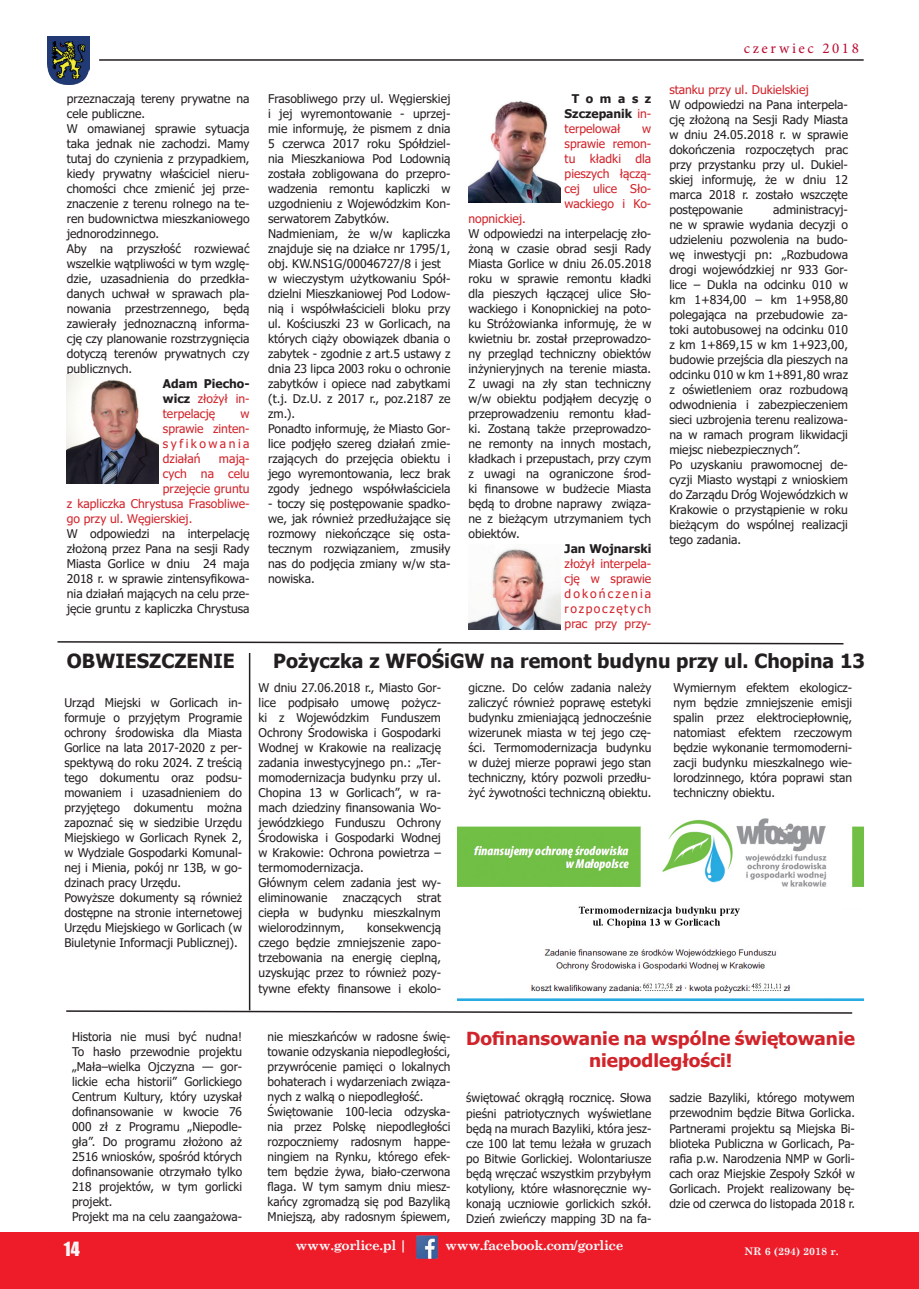
<style>
.page{position:relative;width:919px;height:1289px;background:#fff}
.page>*{position:absolute;margin:0;border:0;box-sizing:border-box;transform-origin:0 0}
.t1{font:700 19.5px "Tahoma";color:#231f20}
.t2{font:700 18px/21.6px "Tahoma";color:#d1232a;text-align:center;scale:1.05 1}
.t3{font:18px "Impact";color:#f5f5f6}
.t4{font:15px "Minion Pro";letter-spacing:.17em;color:#ba0b32}
.t5{font:700 13.5px "Century Schoolbook";letter-spacing:-.03em;color:#fafafa}
.t6{font:12px/15px "Tahoma";color:#231f20;text-align:justify}
.t7{font:12px/15px "Tahoma";color:#d1232a;text-align:justify}
.t8{font:700 12px/15px "Tahoma";color:#231f20;text-align:justify}
.t9{font:700 10.5px "Century Schoolbook";color:#f7f7f8}
.s1{font-weight:700;color:#231f20}
.s2{font-weight:400;color:#d1232a}
</style>
<div class="page">
<hr style="left:99px;top:59px;width:764px;height:2px;background:#231f20">
<div style="left:0;top:1232px;width:918px;height:56px;background:#ee1b29"></div>
<img style="left:416px;top:1235px;width:22px;height:24px">
<img style="left:47px;top:37px;width:42px;height:48px">
<img style="left:67px;top:375px;width:92px;height:108px">
<img style="left:468px;top:101px;width:92px;height:102px">
<img style="left:468px;top:548px;width:92px;height:81px">
<svg style="left:57px;top:641px;width:787px;height:4px"></svg>
<img style="left:457px;top:818px;width:406px;height:182px">
<svg style="left:66px;top:1009px;width:787px;height:5px"></svg>
<hr style="left:249px;top:653px;width:1px;height:357px;background:#231f20">
<p class="t4" style="left:743px;top:39px;width:116px">czerwiec 2018</p>
<p class="t6" style="left:67px;top:92px;width:184px;text-align:left">przeznaczają tereny prywatne na cele publiczne.<br>W omawianej sprawie sytuacja taka jednak nie zachodzi. Mamy tutaj do czynienia z przypadkiem, kiedy prywatny właściciel nieru&shy;chomości chce zmienić jej prze&shy;znaczenie z terenu rolnego na te&shy;ren budownictwa mieszkaniowego jednorodzinnego.<br>Aby na przyszłość rozwiewać wszelkie wątpliwości w tym wzglę&shy;dzie, uzasadnienia do przedkła&shy;danych uchwał w sprawach pla&shy;nowania przestrzennego, będą zawierały jednoznaczną informa&shy;cję czy planowanie rozstrzygnięcia dotyczą terenów prywatnych czy publicznych.</p>
<p class="t7" style="left:163px;top:377px;width:88px"><span class="s1">Adam Piecho&shy;wicz</span> złożył in&shy;terpelację</p>
<p class="t7" style="left:163px;top:407px;width:88px;text-indent:78px">w sprawie zinten&shy;syfikowania działań</p>
<p class="t7" style="left:219px;top:452px;width:32px">mają-</p>
<p class="t7" style="left:163px;top:467px;width:88px">cych na celu</p>
<p class="t7" style="left:163px;top:482px;width:88px">przejęcie gruntu</p>
<p class="t7" style="left:67px;top:497px;width:184px">z kapliczka Chrystusa Frasobliwe-</p>
<p class="t7" style="left:67px;top:512px;width:127px">go przy ul. Węgierskiej.</p>
<p class="t6" style="left:67px;top:527px;width:184px">W odpowiedzi na interpelację złożoną przez Pana na sesji Rady Miasta Gorlice w dniu 24 maja 2018 r. w sprawie zintensyfikowa&shy;nia działań mających na celu prze&shy;jęcie gruntu z kapliczka Chrystusa</p>
<h1 class="t1" style="left:67px;top:647px;width:169px">OBWIESZCZENIE</h1>
<p class="t6" style="left:64px;top:696px;width:179px;text-align:left">Urząd Miejski w Gorlicach in&shy;formuje o przyjętym Programie ochrony środowiska dla Miasta<br>Gorlice na lata 2017-2020 z per&shy;spektywą do roku 2024. Z treścią tego dokumentu oraz podsu&shy;mowaniem i uzasadnieniem do przyjętego dokumentu można zapoznać się w siedzibie Urzędu<br>Miejskiego w Gorlicach Rynek 2, w Wydziale Gospodarki Komunal&shy;nej i Mienia, pokój nr 13B, w go&shy;dzinach pracy Urzędu.<br>Powyższe dokumenty są również dostępne na stronie internetowej<br>Urzędu Miejskiego w Gorlicach (w<br>Biuletynie Informacji Publicznej).</p>
<p class="t6" style="left:268px;top:92px;width:184px;text-align:left">Frasobliwego przy ul. Węgierskiej i jej wyremontowanie - uprzej&shy;mie informuję, że pismem z dnia<br>5 czerwca 2017 roku Spółdziel&shy;nia Mieszkaniowa Pod Lodownią została zobligowana do przepro&shy;wadzenia remontu kapliczki w uzgodnieniu z Wojewódzkim Kon&shy;serwatorem Zabytków.<br>Nadmieniam, że w/w kapliczka znajduje się na działce nr 1795/1, obj. KW.NS1G/00046727/8 i jest w wieczystym użytkowaniu Spół&shy;dzielni Mieszkaniowej Pod Lodow&shy;nią i współwłaścicieli bloku przy ul. Kościuszki 23 w Gorlicach, na których ciąży obowiązek dbania o zabytek - zgodnie z art.5 ustawy z dnia 23 lipca 2003 roku o ochronie zabytków i opiece nad zabytkami (t.j. Dz.U. z 2017 r., poz.2187 ze zm.).<br>Ponadto informuję, że Miasto Gor&shy;lice podjęło szereg działań zmie&shy;rzających do przejęcia obiektu i jego wyremontowania, lecz brak zgody jednego współwłaściciela</p>
<p class="t6" style="left:268px;top:497px;width:184px">- toczy się postępowanie spadko&shy;we, jak również przedłużające się rozmowy niekończące się osta&shy;tecznym rozwiązaniem, zmusiły nas do podjęcia zmiany w/w sta&shy;nowiska.</p>
<p class="t8" style="left:564px;top:91px;width:88px;text-indent:7px">Tomasz Szczepanik <span class="s2">in&shy;terpelował</span></p>
<p class="t7" style="left:564px;top:122px;width:88px;text-indent:78px">w sprawie remon&shy;tu kładki dla pieszych łączą&shy;cej ulice Sło&shy;wackiego i Ko-</p>
<p class="t7" style="left:468px;top:212px;width:59px">nopnickiej.</p>
<p class="t6" style="left:468px;top:227px;width:184px">W odpowiedzi na interpelację zło&shy;żoną w czasie obrad sesji Rady Miasta Gorlice w dniu 26.05.2018 roku w sprawie remontu kładki dla pieszych łączącej ulice Sło&shy;wackiego i Konopnickiej na poto&shy;ku Stróżowianka informuję, że w kwietniu br. został przeprowadzo&shy;ny przegląd techniczny obiektów inżynieryjnych na terenie miasta.<br>Z uwagi na zły stan techniczny w/w obiektu podjąłem decyzję o przeprowadzeniu remontu kład&shy;ki. Zostaną także przeprowadzo&shy;ne remonty na innych mostach, kładkach i przepustach, przy czym z uwagi na ograniczone środ&shy;ki finansowe w budżecie Miasta będą to drobne naprawy związa&shy;ne z bieżącym utrzymaniem tych obiektów.</p>
<p class="t8" style="left:564px;top:541px;width:88px">Jan Wojnarski</p>
<p class="t7" style="left:564px;top:557px;width:88px">złożył interpela&shy;cję w sprawie dokończenia rozpoczętych prac przy przy-</p>
<p class="t7" style="left:669px;top:83px;width:141px">stanku przy ul. Dukielskiej</p>
<p class="t6" style="left:669px;top:98px;width:180px">W odpowiedzi na Pana interpela&shy;cję złożoną na Sesji Rady Miasta w dniu 24.05.2018 r. w sprawie dokończenia rozpoczętych prac przy przystanku przy ul. Dukiel&shy;skiej informuję, że w dniu 12 marca 2018 r. zostało wszczęte postępowanie</p>
<p class="t6" style="left:669px;top:203px;width:180px;text-align:left;text-indent:104px">administracyj&shy;ne w sprawie wydania decyzji o udzieleniu pozwolenia na budo&shy;wę inwestycji pn: „Rozbudowa drogi wojewódzkiej nr 933 Gor&shy;lice – Dukla na odcinku 010 w km 1+834,00 – km 1+958,80 polegająca na przebudowie za&shy;toki autobusowej na odcinku 010 z km 1+869,15 w km 1+923,00, budowie przejścia dla pieszych na odcinku 010 w km 1+891,80 wraz z oświetleniem oraz rozbudową odwodnienia i zabezpieczeniem sieci uzbrojenia terenu realizowa&shy;na w ramach program likwidacji miejsc niebezpiecznych”.<br>Po uzyskaniu prawomocnej de&shy;cyzji Miasto wystąpi z wnioskiem do Zarządu Dróg Wojewódzkich w<br>Krakowie o przystąpienie w roku bieżącym do wspólnej realizacji tego zadania.</p>
<h1 class="t1" style="left:273px;top:647px;width:593px">Pożyczka z WFOŚiGW na remont budynu przy ul. Chopina 13</h1>
<p class="t6" style="left:468px;top:681px;width:184px">giczne. Do celów zadania należy zaliczyć również poprawę estetyki budynku zmieniającą jednocześnie wizerunek miasta w tej jego czę&shy;ści. Termomodernizacja budynku w dużej mierze poprawi jego stan techniczny, który pozwoli przedłu&shy;żyć żywotności techniczną obiektu.</p>
<p class="t6" style="left:673px;top:681px;width:180px">Wymiernym efektem ekologicz&shy;nym będzie zmniejszenie emisji spalin przez elektrociepłownię, natomiast efektem rzeczowym będzie wykonanie termomoderni&shy;zacji budynku mieszkalnego wie&shy;lorodzinnego, która poprawi stan techniczny obiektu.</p>
<p class="t6" style="left:258px;top:681px;width:184px;text-align:left">W dniu 27.06.2018 r., Miasto Gor&shy;lice podpisało umowę pożycz&shy;ki z Wojewódzkim Funduszem<br>Ochrony Środowiska i Gospodarki<br>Wodnej w Krakowie na realizację zadania inwestycyjnego pn.: „Ter&shy;momodernizacja budynku przy ul.<br>Chopina 13 w Gorlicach”, w ra&shy;mach dziedziny finansowania Wo&shy;jewódzkiego Funduszu Ochrony<br>Środowiska i Gospodarki Wodnej w Krakowie: Ochrona powietrza – termomodernizacja.<br>Głównym celem zadania jest wy&shy;eliminowanie</p>
<p class="t6" style="left:342px;top:891px;width:61px">znaczących</p>
<p class="t6" style="left:258px;top:891px;width:184px;text-indent:158px">strat ciepła w budynku mieszkalnym wielorodzinnym,</p>
<p class="t6" style="left:258px;top:921px;width:184px;text-indent:108px">konsekwencją czego będzie zmniejszenie zapo&shy;trzebowania na energię cieplną, uzyskując przez to również pozy&shy;tywne efekty finansowe i ekolo-</p>
<p class="t6" style="left:72px;top:1029px;width:171px;text-align:left">Historia nie musi być nudna!<br>To hasło przewodnie projektu „Mała–wielka Ojczyzna — gor&shy;lickie echa historii” Gorlickiego<br>Centrum Kultury, który uzyskał dofinansowanie w kwocie 76<br>000 zł z Programu „Niepodle&shy;gła”. Do programu złożono aż<br>2516 wniosków, spośród których dofinansowanie otrzymało tylko<br>218 projektów, w tym gorlicki projekt.<br>Projekt ma na celu zaangażowa-</p>
<p class="t6" style="left:267px;top:1029px;width:184px;text-align:left">nie mieszkańców w radosne świę&shy;towanie odzyskania niepodległości, przywrócenie pamięci o lokalnych bohaterach i wydarzeniach związa&shy;nych z walką o niepodległość.<br>Świętowanie 100-lecia odzyska&shy;nia przez Polskę niepodległości rozpoczniemy radosnym happe&shy;ningiem na Rynku, którego efek&shy;tem będzie żywa, biało-czerwona flaga. W tym samym dniu miesz&shy;kańcy zgromadzą się pod Bazyliką<br>Mniejszą, aby radosnym śpiewem,</p>
<h2 class="t2" style="left:466px;top:1028px;width:371px">Dofinansowanie na wspólne świętowanie niepodległości!</h2>
<p class="t6" style="left:466px;top:1091px;width:186px">świętować okrągłą rocznicę. Słowa pieśni patriotycznych wyświetlane będą na murach Bazyliki, która jesz&shy;cze 100 lat temu leżała w gruzach po Bitwie Gorlickiej. Wolontariusze będą wręczać wszystkim przybyłym kotyliony, które własnoręcznie wy&shy;konają uczniowie gorlickich szkół.<br>Dzień zwieńczy mapping 3D na fa-</p>
<p class="t6" style="left:669px;top:1091px;width:187px">sadzie Bazyliki, którego motywem przewodnim będzie Bitwa Gorlicka.<br>Partnerami projektu są Miejska Bi&shy;blioteka Publiczna w Gorlicach, Pa&shy;rafia p.w. Narodzenia NMP w Gorli&shy;cach oraz Miejskie Zespoły Szkół w Gorlicach. Projekt realizowany bę&shy;dzie od czerwca do listopada 2018 r.</p>
<h2 class="t3" style="left:64px;top:1234px;width:17px">14</h2>
<p class="t5" style="left:295px;top:1234px;width:113px">www.gorlice.pl |</p>
<p class="t5" style="left:445px;top:1234px;width:180px">www.facebook.com/gorlice</p>
<p class="t9" style="left:744px;top:1242px;width:96px">NR 6 (294) 2018 r.</p>
</div>
